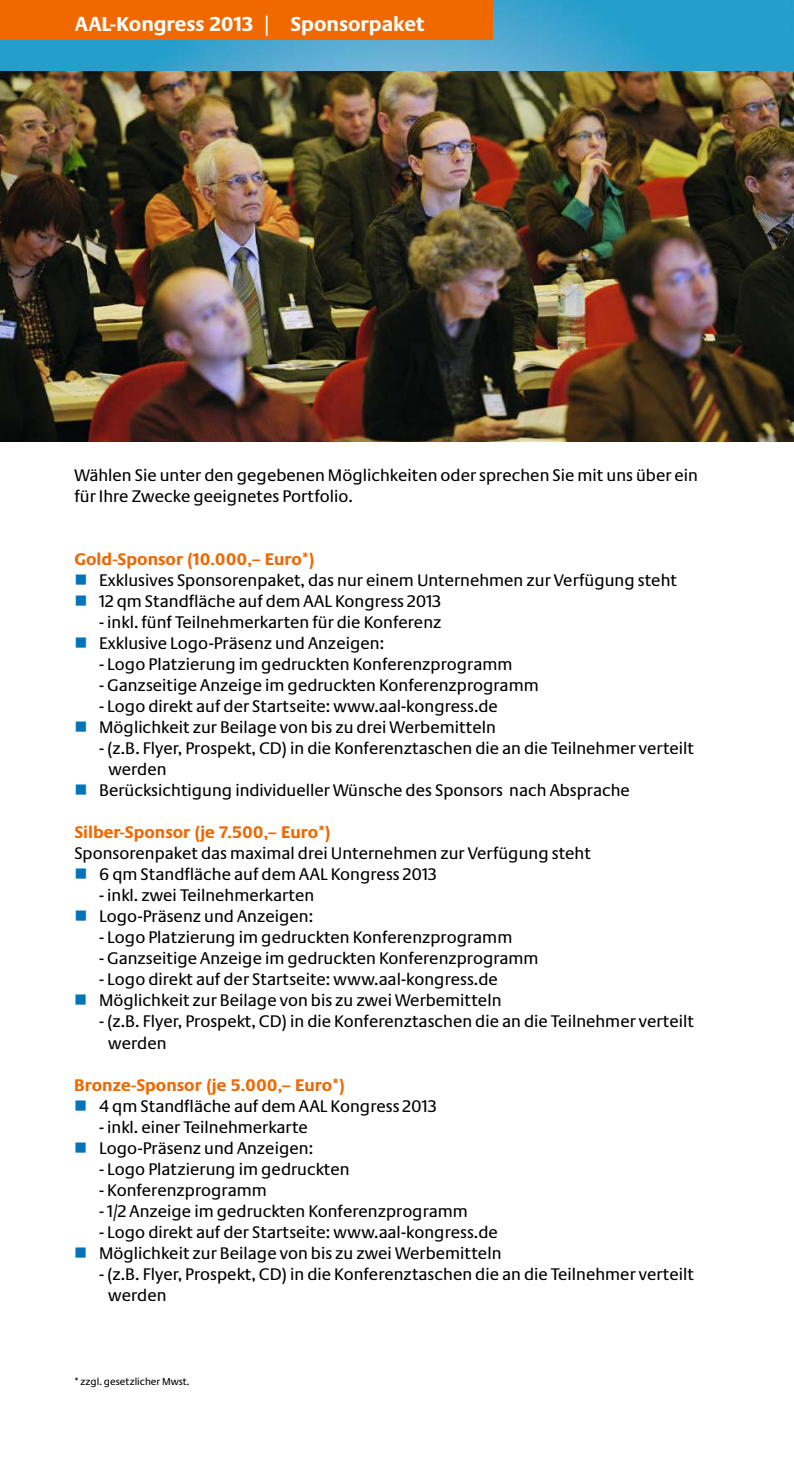
<style>
.page{position:relative;width:794px;height:1474px;background:#fff}
.page>*{position:absolute;margin:0;border:0;box-sizing:border-box;transform-origin:0 0}
.t1{font:700 21px "Neue Praxis";color:#fff}
.t2{font:17.5px/21px "Neue Praxis";color:#000}
.t3{font:700 17.5px "Neue Praxis";color:#ef6800}
.t4{font:10.5px "Neue Praxis";color:#000}
</style>
<div class="page">
<img style="left:0;top:0;width:794px;height:441px">
<div style="left:0;top:0;width:492px;height:40px;background:#ef6800"></div>
<p class="t1" style="left:75px;top:11px;width:351px">AAL-Kongress 2013 | Sponsorpaket</p>
<p class="t2" style="left:74px;top:464px;width:625px">Wählen Sie unter den gegebenen Möglichkeiten oder sprechen Sie mit uns über ein für Ihre Zwecke geeignetes Portfolio.</p>
<p class="t3" style="left:74px;top:549px;width:242px">Gold-Sponsor (10.000,– Euro*)</p>
<p class="t2" style="left:99px;top:569px;width:579px">Exklusives Sponsorenpaket, das nur einem Unternehmen zur Verfügung steht<br>12 qm Standfläche auf dem AAL Kongress 2013</p>
<p class="t2" style="left:99px;top:611px;width:344px">- inkl. fünf Teilnehmerkarten für die Konferenz<br>Exklusive Logo-Präsenz und Anzeigen:</p>
<p class="t2" style="left:99px;top:653px;width:415px">- Logo Platzierung im gedruckten Konferenzprogramm</p>
<p class="t2" style="left:99px;top:674px;width:441px">- Ganzseitige Anzeige im gedruckten Konferenzprogramm</p>
<p class="t2" style="left:99px;top:695px;width:400px">- Logo direkt auf der Startseite: www.aal-kongress.de<br>Möglichkeit zur Beilage von bis zu drei Werbemitteln</p>
<p class="t2" style="left:99px;top:737px;width:596px">- (z.B. Flyer, Prospekt, CD) in die Konferenztaschen die an die Teilnehmer verteilt</p>
<p class="t2" style="left:108px;top:758px;width:60px">werden</p>
<p class="t2" style="left:99px;top:779px;width:532px">Berücksichtigung individueller Wünsche des Sponsors nach Absprache</p>
<p class="t3" style="left:74px;top:822px;width:258px">Silber-Sponsor (je 7.500,– Euro*)</p>
<p class="t2" style="left:99px;top:842px;width:493px;text-indent:-25px">Sponsorenpaket das maximal drei Unternehmen zur Verfügung steht<br>6 qm Standfläche auf dem AAL Kongress 2013</p>
<p class="t2" style="left:99px;top:884px;width:217px">- inkl. zwei Teilnehmerkarten<br>Logo-Präsenz und Anzeigen:</p>
<p class="t2" style="left:99px;top:926px;width:415px">- Logo Platzierung im gedruckten Konferenzprogramm</p>
<p class="t2" style="left:99px;top:947px;width:441px">- Ganzseitige Anzeige im gedruckten Konferenzprogramm</p>
<p class="t2" style="left:99px;top:968px;width:404px">- Logo direkt auf der Startseite: www.aal-kongress.de<br>Möglichkeit zur Beilage von bis zu zwei Werbemitteln</p>
<p class="t2" style="left:108px;top:1010px;width:587px;text-indent:-9px">- (z.B. Flyer, Prospekt, CD) in die Konferenztaschen die an die Teilnehmer verteilt werden</p>
<p class="t3" style="left:74px;top:1074px;width:272px">Bronze-Sponsor (je 5.000,– Euro*)</p>
<p class="t2" style="left:99px;top:1094px;width:339px">4 qm Standfläche auf dem AAL Kongress 2013</p>
<p class="t2" style="left:99px;top:1115px;width:216px">- inkl. einer Teilnehmerkarte<br>Logo-Präsenz und Anzeigen:</p>
<p class="t2" style="left:99px;top:1157px;width:252px">- Logo Platzierung im gedruckten</p>
<p class="t2" style="left:99px;top:1178px;width:169px">- Konferenzprogramm</p>
<p class="t2" style="left:99px;top:1199px;width:370px">- 1/2 Anzeige im gedruckten Konferenzprogramm</p>
<p class="t2" style="left:99px;top:1220px;width:404px">- Logo direkt auf der Startseite: www.aal-kongress.de<br>Möglichkeit zur Beilage von bis zu zwei Werbemitteln</p>
<p class="t2" style="left:108px;top:1262px;width:587px;text-indent:-9px">- (z.B. Flyer, Prospekt, CD) in die Konferenztaschen die an die Teilnehmer verteilt werden</p>
<p class="t4" style="left:74px;top:1374px;width:117px">* zzgl. gesetzlicher Mwst.</p>
</div>
